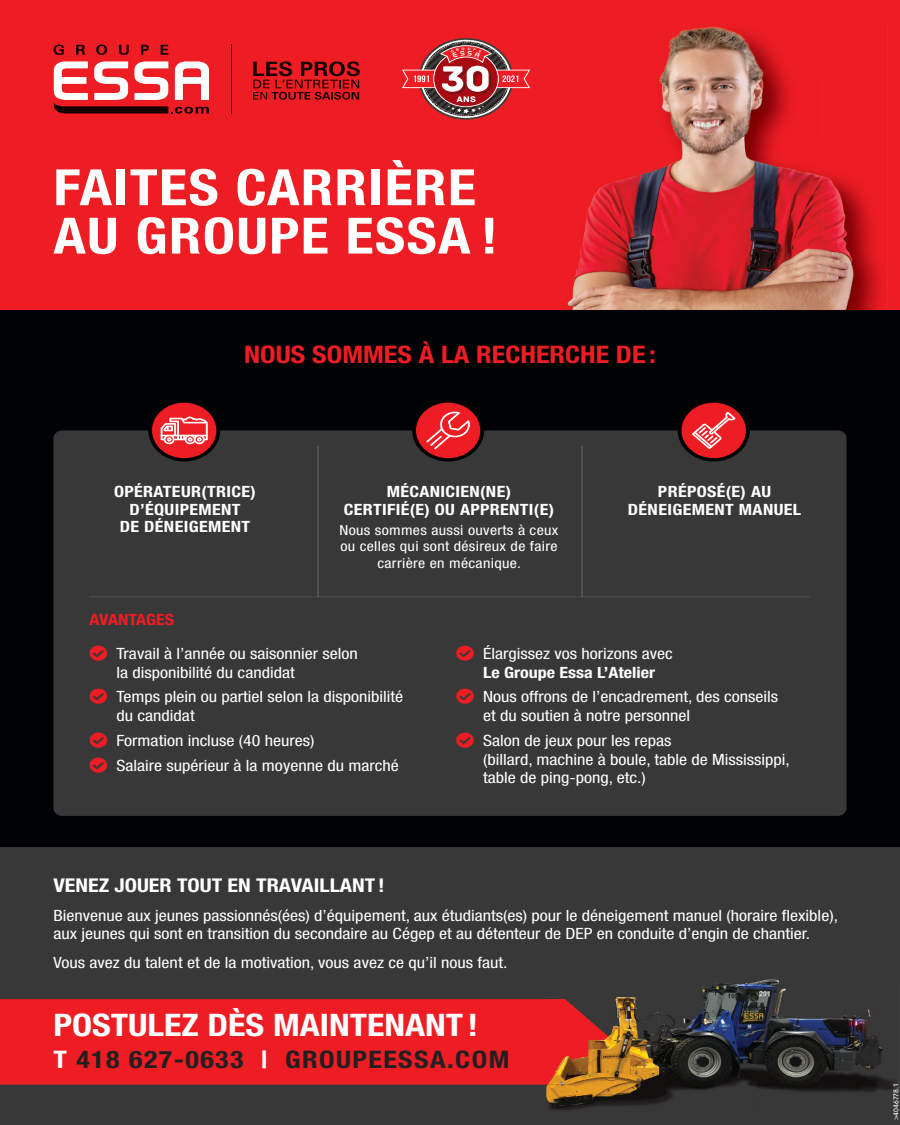
<style>
.page{position:relative;width:900px;height:1125px;background:#fff}
.page>*{position:absolute;margin:0;border:0;box-sizing:border-box;transform-origin:0 0}
.t1{font:700 condensed 50.12px/48.4px "Helvetica Neue LT Std";letter-spacing:.025em;color:#fff;scale:1.16 1}
.t2{font:700 condensed 31.12px "Helvetica Neue";color:#fff;scale:1.16 1}
.t3{font:700 condensed 24.12px "Helvetica Neue LT Std";letter-spacing:.05em;color:#231f20;scale:1.16 1}
.t4{font:700 condensed 24.12px "Helvetica Neue LT Std";color:#ee1d23;scale:1.16 1}
.t5{font:700 condensed 19px "Helvetica Neue LT Std";color:#fff;scale:1.16 1}
.t6{font:condensed 15.5px/18.6px "Helvetica Neue LT Std";color:#fff;scale:1.16 1}
.t7{font:700 condensed 15.5px/17.2px "Helvetica Neue LT Std";letter-spacing:.02em;color:#fff;text-align:center;scale:1.16 1}
.t8{font:700 condensed 15.5px "Helvetica Neue LT Std";color:#fff;scale:1.16 1}
.t9{font:700 condensed 15.5px "Helvetica Neue LT Std";color:#ee1d23;scale:1.16 1}
.t10{font:condensed 13.88px/16.6px "Helvetica Neue LT Std";letter-spacing:.02em;color:#fff;text-align:center;scale:1.16 1}
.t11{font:500 6.88px "Avenir LT Std";color:#fff}
.s1{color:#fff}
</style>
<div class="page">
<div style="left:0;top:309px;width:900px;height:538px;background:#010203"></div>
<div style="left:0;top:847px;width:900px;height:278px;background:#383839"></div>
<div style="left:0;top:999px;width:546px;height:86px;background:#ee1d23"></div>
<div style="left:0;top:0;width:900px;height:309px;background:#ee1d23"></div>
<img style="left:564px;top:26px;width:323px;height:284px">
<img style="left:458px;top:26px;width:131px;height:44px">
<img style="left:849px;top:26px;width:38px;height:104px">
<img style="left:458px;top:169px;width:17px;height:37px">
<img style="left:458px;top:217px;width:35px;height:37px">
<svg style="left:53px;top:45px;width:11px;height:10px"></svg>
<svg style="left:76px;top:45px;width:9px;height:10px"></svg>
<svg style="left:96px;top:45px;width:11px;height:10px"></svg>
<svg style="left:119px;top:45px;width:10px;height:10px"></svg>
<svg style="left:141px;top:45px;width:8px;height:10px"></svg>
<svg style="left:161px;top:45px;width:7px;height:10px"></svg>
<svg style="left:54px;top:61px;width:155px;height:53px"></svg>
<hr style="left:231px;top:44px;width:1px;height:69px;background:#170000">
<svg style="left:253px;top:61px;width:107px;height:39px"></svg>
<img style="left:546px;top:980px;width:349px;height:131px">
<img style="left:546px;top:999px;width:69px;height:86px">
<svg style="left:402px;top:42px;width:128px;height:78px"></svg>
<div style="left:53px;top:430px;width:794px;height:386px;background:#383839"></div>
<svg style="left:414px;top:401px;width:68px;height:59px"></svg>
<div style="left:412px;top:399px;width:72px;height:63px;border:4px solid #010203;border-radius:50%"></div>
<svg style="left:426px;top:411px;width:45px;height:38px;background:#f04247"></svg>
<svg style="left:680px;top:401px;width:68px;height:59px"></svg>
<div style="left:678px;top:399px;width:72px;height:63px;border:4px solid #010203;border-radius:50%"></div>
<svg style="left:692px;top:412px;width:44px;height:37px;background:#f14b50"></svg>
<svg style="left:150px;top:401px;width:68px;height:59px;background:#d21a20"></svg>
<div style="left:148px;top:399px;width:72px;height:63px;border:4px solid #010203;border-radius:50%"></div>
<svg style="left:161px;top:417px;width:47px;height:27px"></svg>
<hr style="left:317px;top:446px;width:1px;height:150px;background:#515153">
<hr style="left:582px;top:446px;width:1px;height:150px;background:#515153">
<hr style="left:583px;top:596px;width:228px;height:1px;background:#515153">
<hr style="left:318px;top:596px;width:264px;height:1px;background:#515153">
<hr style="left:89px;top:596px;width:228px;height:1px;background:#515153">
<svg style="left:90px;top:645px;width:17px;height:16px"></svg>
<svg style="left:90px;top:689px;width:17px;height:15px"></svg>
<svg style="left:90px;top:732px;width:17px;height:16px"></svg>
<svg style="left:90px;top:757px;width:17px;height:15px"></svg>
<svg style="left:456px;top:645px;width:18px;height:16px"></svg>
<svg style="left:456px;top:689px;width:18px;height:15px"></svg>
<svg style="left:456px;top:732px;width:18px;height:16px"></svg>
<h1 class="t1" style="left:53px;top:163px;width:385px">FAITES CARRIÈRE<br>AU GROUPE ESSA !</h1>
<h3 class="t4" style="left:244px;top:340px;width:356px">NOUS SOMMES À LA RECHERCHE DE :</h3>
<p class="t7" style="left:114px;top:483px;width:124px">OPÉRATEUR(TRICE)<br>D’ÉQUIPEMENT<br>DE DÉNEIGEMENT</p>
<p class="t7" style="left:344px;top:483px;width:183px">MÉCANICIEN(NE)<br>CERTIFIÉ(E) OU APPRENTI(E)</p>
<p class="t10" style="left:340px;top:522px;width:190px">Nous sommes aussi ouverts à ceux ou celles qui sont désireux de faire carrière en mécanique.</p>
<p class="t7" style="left:628px;top:483px;width:151px">PRÉPOSÉ(E) AU<br>DÉNEIGEMENT MANUEL</p>
<p class="t9" style="left:89px;top:610px;width:74px">AVANTAGES</p>
<p class="t6" style="left:117px;top:644px;width:210px">Travail à l’année ou saisonnier selon la disponibilité du candidat</p>
<p class="t6" style="left:117px;top:688px;width:249px">Temps plein ou partiel selon la disponibilité du candidat</p>
<p class="t6" style="left:117px;top:728px;width:245px;line-height:24.9px">Formation incluse (40 heures)<br>Salaire supérieur à la moyenne du marché</p>
<p class="t6" style="left:483px;top:644px;width:165px">Élargissez vos horizons avec</p>
<p class="t8" style="left:483px;top:663px;width:150px">Le Groupe Essa L’Atelier</p>
<p class="t6" style="left:483px;top:688px;width:256px">Nous offrons de l’encadrement, des conseils et du soutien à notre personnel</p>
<p class="t6" style="left:483px;top:731px;width:266px">Salon de jeux pour les repas<br>(billard, machine à boule, table de Mississippi, table de ping-pong, etc.)</p>
<p class="t5" style="left:53px;top:873px;width:287px">VENEZ JOUER TOUT EN TRAVAILLANT !</p>
<p class="t6" style="left:53px;top:906px;width:678px">Bienvenue aux jeunes passionnés(ées) d’équipement, aux étudiants(es) pour le déneigement manuel (horaire flexible), aux jeunes qui sont en transition du secondaire au Cégep et au détenteur de DEP en conduite d’engin de chantier.</p>
<p class="t6" style="left:53px;top:953px;width:393px">Vous avez du talent et de la motivation, vous avez ce qu’il nous faut.</p>
<h2 class="t2" style="left:53px;top:1006px;width:368px">POSTULEZ DÈS MAINTENANT !</h2>
<h3 class="t3" style="left:53px;top:1044px;width:395px"><span class="s1">T</span> 418 627-0633 <span class="s1">|</span> GROUPEESSA.COM</h3>
<p class="t11" style="left:892px;top:1120px;width:39px;rotate:-90deg">&gt;4046778.1</p>
</div>
